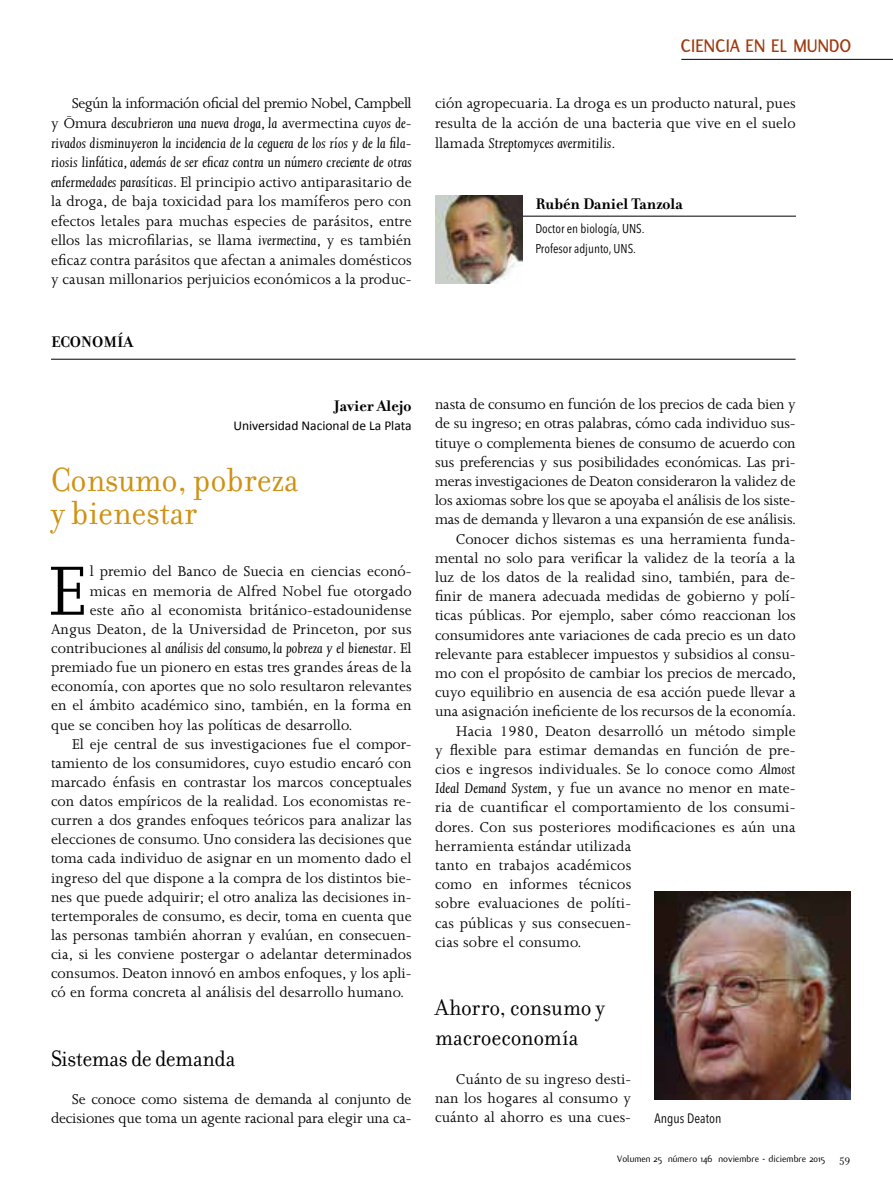
<style>
.page{position:relative;width:893px;height:1191px;background:#fff}
.page>*{position:absolute;margin:0;border:0;box-sizing:border-box;transform-origin:0 0}
.t1{font:80.1px "Joanna MT Std";color:#000}
.t2{font:36px/33px "Filosofia";color:#cf9112;scale:.95 1}
.t3{font:24px/30px "Filosofia";letter-spacing:-.005em;color:#000;scale:.95 1}
.t4{font:700 19.5px "Flux";letter-spacing:.01em;color:#9f3a0e;scale:.95 1}
.t5{font:700 16.5px "Filosofia";color:#000}
.t6{font:16.2px/19.5px "Joanna MT Std";letter-spacing:.005em;color:#000;text-align:justify}
.t7{font:italic 16.2px "Joanna MT Std";letter-spacing:.005em;color:#000}
.t8{font:13.5px "Calibri";color:#000}
.t9{font:condensed 13.5px "Avenir Next LT Pro";letter-spacing:.005em;color:#000}
.t10{font:condensed 12.75px/19.5px "Avenir Next LT Pro";color:#000}
.t11{font:11.25px "Filosofia";color:#000}
.t12{font:10.2px "Flux";color:#000}
.s1{font-style:italic}
.s2{font-style:normal}
</style>
<div class="page">
<hr style="left:515px;top:216px;width:281px;height:1px;background:#000">
<img style="left:435px;top:196px;width:88px;height:87px">
<hr style="left:51px;top:359px;width:745px;height:1px;background:#000">
<img style="left:655px;top:891px;width:196px;height:208px">
<hr style="left:681px;top:59px;width:212px;height:1px;background:#000">
<p class="t6" style="left:51px;top:94px;width:362px;text-indent:21px">Según la información oficial del premio Nobel, Campbell y Omura <span class="s1">descubrieron una nueva droga, la</span> avermectina <span class="s1">cuyos de&shy;rivados disminuyeron la incidencia de la ceguera de los ríos y de la fila&shy;riosis linfática, además de ser eficaz contra un número creciente de otras enfermedades parasíticas</span>. El principio activo antiparasitario de la droga, de baja toxicidad para los mamíferos pero con efectos letales para muchas especies de parásitos, entre ellos las microfilarias, se llama <span class="s1">ivermectina</span>, y es también eficaz contra parásitos que afectan a animales domésticos y causan millonarios perjuicios económicos a la produc-</p>
<p class="t5" style="left:51px;top:332px;width:85px">ECONOMÍA</p>
<p class="t5" style="left:334px;top:396px;width:79px">Javier Alejo</p>
<p class="t8" style="left:233px;top:417px;width:180px">Universidad Nacional de La Plata</p>
<h2 class="t2" style="left:51px;top:464px;width:262px">Consumo, pobreza y bienestar</h2>
<h1 class="t1" style="left:49px;top:548px;width:38px">E</h1>
<p class="t6" style="left:90px;top:562px;width:323px">l premio del Banco de Suecia en ciencias econó-</p>
<p class="t6" style="left:90px;top:581px;width:323px">micas en memoria de Alfred Nobel fue otorgado</p>
<p class="t6" style="left:90px;top:600px;width:323px">este año al economista británico-estadounidense</p>
<p class="t6" style="left:51px;top:619px;width:362px">Angus Deaton, de la Universidad de Princeton, por sus</p>
<p class="t7" style="left:51px;top:639px;width:362px"><span class="s2">contribuciones al</span> análisis del consumo, la pobreza y el bienestar<span class="s2">. El</span></p>
<p class="t6" style="left:51px;top:657px;width:362px">premiado fue un pionero en estas tres grandes áreas de la</p>
<p class="t6" style="left:51px;top:677px;width:362px">economía, con aportes que no solo resultaron relevantes</p>
<p class="t6" style="left:51px;top:696px;width:362px">en el ámbito académico sino, también, en la forma en</p>
<p class="t6" style="left:51px;top:715px;width:303px">que se conciben hoy las políticas de desarrollo.</p>
<p class="t6" style="left:72px;top:734px;width:341px">El eje central de sus investigaciones fue el compor-</p>
<p class="t6" style="left:51px;top:753px;width:362px">tamiento de los consumidores, cuyo estudio encaró con</p>
<p class="t6" style="left:51px;top:772px;width:362px">marcado énfasis en contrastar los marcos conceptuales</p>
<p class="t6" style="left:51px;top:791px;width:362px">con datos empíricos de la realidad. Los economistas re-</p>
<p class="t6" style="left:51px;top:810px;width:362px">curren a dos grandes enfoques teóricos para analizar las</p>
<p class="t6" style="left:51px;top:830px;width:362px">elecciones de consumo. Uno considera las decisiones que</p>
<p class="t6" style="left:51px;top:849px;width:362px">toma cada individuo de asignar en un momento dado el</p>
<p class="t6" style="left:51px;top:868px;width:362px">ingreso del que dispone a la compra de los distintos bie-</p>
<p class="t6" style="left:51px;top:887px;width:362px">nes que puede adquirir; el otro analiza las decisiones in-</p>
<p class="t6" style="left:51px;top:906px;width:362px">tertemporales de consumo, es decir, toma en cuenta que</p>
<p class="t6" style="left:51px;top:925px;width:362px">las personas también ahorran y evalúan, en consecuen-</p>
<p class="t6" style="left:51px;top:944px;width:362px">cia, si les conviene postergar o adelantar determinados</p>
<p class="t6" style="left:51px;top:963px;width:362px">consumos. Deaton innovó en ambos enfoques, y los apli-</p>
<p class="t6" style="left:51px;top:983px;width:355px">có en forma concreta al análisis del desarrollo humano.</p>
<h3 class="t3" style="left:51px;top:1043px;width:195px">Sistemas de demanda</h3>
<p class="t6" style="left:51px;top:1089px;width:362px;text-align:right">Se conoce como sistema de demanda al conjunto de decisiones que toma un agente racional para elegir una ca-</p>
<p class="t4" style="left:681px;top:35px;width:181px">CIENCIA EN EL MUNDO</p>
<p class="t6" style="left:435px;top:94px;width:362px">ción agropecuaria. La droga es un producto natural, pues resulta de la acción de una bacteria que vive en el suelo llamada <span class="s1">Streptomyces avermitilis</span>.</p>
<p class="t5" style="left:535px;top:194px;width:149px">Rubén Daniel Tanzola</p>
<p class="t10" style="left:535px;top:219px;width:111px">Doctor en biología, UNS.<br>Profesor adjunto, UNS.</p>
<p class="t6" style="left:435px;top:394px;width:362px">nasta de consumo en función de los precios de cada bien y</p>
<p class="t6" style="left:435px;top:414px;width:362px">de su ingreso; en otras palabras, cómo cada individuo sus-</p>
<p class="t6" style="left:435px;top:433px;width:362px">tituye o complementa bienes de consumo de acuerdo con</p>
<p class="t6" style="left:435px;top:452px;width:362px">sus preferencias y sus posibilidades económicas. Las pri-</p>
<p class="t6" style="left:435px;top:471px;width:362px">meras investigaciones de Deaton consideraron la validez de</p>
<p class="t6" style="left:435px;top:490px;width:362px">los axiomas sobre los que se apoyaba el análisis de los siste-</p>
<p class="t6" style="left:435px;top:510px;width:363px">mas de demanda y llevaron a una expansión de ese análisis.</p>
<p class="t6" style="left:456px;top:529px;width:341px">Conocer dichos sistemas es una herramienta funda-</p>
<p class="t6" style="left:435px;top:548px;width:362px">mental no solo para verificar la validez de la teoría a la</p>
<p class="t6" style="left:435px;top:567px;width:362px">luz de los datos de la realidad sino, también, para de-</p>
<p class="t6" style="left:435px;top:586px;width:362px">finir de manera adecuada medidas de gobierno y polí-</p>
<p class="t6" style="left:435px;top:606px;width:362px">ticas públicas. Por ejemplo, saber cómo reaccionan los</p>
<p class="t6" style="left:435px;top:625px;width:362px">consumidores ante variaciones de cada precio es un dato</p>
<p class="t6" style="left:435px;top:644px;width:362px">relevante para establecer impuestos y subsidios al consu-</p>
<p class="t6" style="left:435px;top:663px;width:363px">mo con el propósito de cambiar los precios de mercado,</p>
<p class="t6" style="left:435px;top:682px;width:362px">cuyo equilibrio en ausencia de esa acción puede llevar a</p>
<p class="t6" style="left:435px;top:702px;width:363px">una asignación ineficiente de los recursos de la economía.</p>
<p class="t6" style="left:456px;top:721px;width:341px">Hacia 1980, Deaton desarrolló un método simple</p>
<p class="t6" style="left:435px;top:740px;width:362px">y flexible para estimar demandas en función de pre-</p>
<p class="t6" style="left:435px;top:759px;width:362px">cios e ingresos individuales. Se lo conoce como <span class="s1">Almost</span></p>
<p class="t6" style="left:435px;top:778px;width:362px"><span class="s1">Ideal Demand System</span>, y fue un avance no menor en mate-</p>
<p class="t6" style="left:435px;top:798px;width:362px">ria de cuantificar el comportamiento de los consumi-</p>
<p class="t6" style="left:435px;top:817px;width:362px">dores. Con sus posteriores modificaciones es aún una</p>
<p class="t6" style="left:435px;top:836px;width:198px">herramienta estándar utilizada</p>
<p class="t6" style="left:435px;top:855px;width:198px">tanto en trabajos académicos</p>
<p class="t6" style="left:435px;top:874px;width:198px">como en informes técnicos</p>
<p class="t6" style="left:435px;top:894px;width:198px">sobre evaluaciones de políti-</p>
<p class="t6" style="left:435px;top:913px;width:198px">cas públicas y sus consecuen-</p>
<p class="t6" style="left:435px;top:932px;width:148px">cias sobre el consumo.</p>
<h3 class="t3" style="left:435px;top:993px;width:180px">Ahorro, consumo y macroeconomía</h3>
<p class="t6" style="left:435px;top:1069px;width:198px;text-indent:21px">Cuánto de su ingreso desti&shy;nan los hogares al consumo y cuánto al ahorro es una cues-</p>
<p class="t9" style="left:654px;top:1110px;width:69px">Angus Deaton</p>
<p class="t12" style="left:617px;top:1153px;width:209px">Volumen 25 número 146 noviembre - diciembre 2015</p>
<p class="t11" style="left:839px;top:1152px;width:12px">59</p>
</div>
